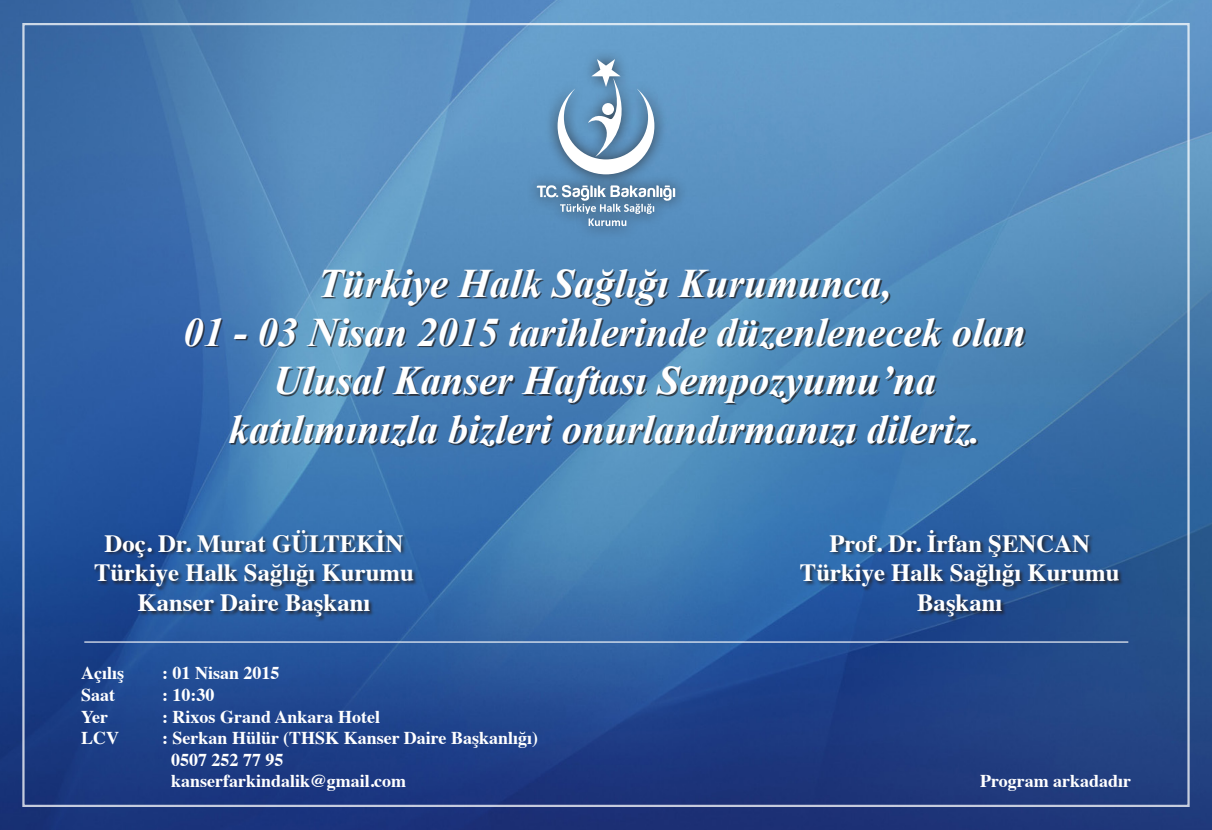
<style>
.page{position:relative;width:1212px;height:830px;background:#fff}
.page>*{position:absolute;margin:0;border:0;box-sizing:border-box;transform-origin:0 0}
.t1{font:italic 700 40.5px "Times New Roman";color:#fff}
.t2{font:700 24.75px "Times";color:#fff}
.t3{font:700 18px "Times";color:#fff}
</style>
<div class="page">
<img style="left:0;top:0;width:1212px;height:829px">
<hr style="left:84px;top:641px;width:1044px;height:1px;background:#fff">
<div style="left:187px;top:271px;width:838px;height:176px;background:#231f20;opacity:.75"></div>
<div style="left:94px;top:529px;width:325px;height:92px;background:#231f20;opacity:.75"></div>
<div style="left:800px;top:529px;width:325px;height:92px;background:#231f20;opacity:.75"></div>
<div style="left:525px;top:47px;width:163px;height:192px;background:#231f20;opacity:.75"></div>
<svg style="left:558px;top:59px;width:96px;height:115px"></svg>
<svg style="left:537px;top:185px;width:138px;height:41px;background:#769bbc"></svg>
<p class="t1" style="left:318px;top:255px;width:575px">Türkiye Halk Sağlığı Kurumunca,</p>
<p class="t1" style="left:183px;top:303px;width:844px">01 - 03 Nisan 2015 tarihlerinde düzenlenecek olan</p>
<p class="t1" style="left:273px;top:352px;width:664px">Ulusal Kanser Haftası Sempozyumu’na</p>
<p class="t1" style="left:229px;top:401px;width:753px">katılımınızla bizleri onurlandırmanızı dileriz.</p>
<p class="t2" style="left:105px;top:519px;width:300px">Doç. Dr. Murat GÜLTEKİN</p>
<p class="t2" style="left:94px;top:549px;width:321px">Türkiye Halk Sağlığı Kurumu</p>
<p class="t2" style="left:137px;top:578px;width:234px">Kanser Daire Başkanı</p>
<p class="t2" style="left:829px;top:519px;width:262px">Prof. Dr. İrfan ŞENCAN</p>
<p class="t2" style="left:800px;top:549px;width:321px">Türkiye Halk Sağlığı Kurumu</p>
<p class="t2" style="left:917px;top:578px;width:87px">Başkanı</p>
<p class="t3" style="left:81px;top:655px;width:45px">Açılış</p>
<p class="t3" style="left:162px;top:655px;width:119px">: 01 Nisan 2015</p>
<p class="t3" style="left:81px;top:677px;width:36px">Saat</p>
<p class="t3" style="left:162px;top:677px;width:54px">: 10:30</p>
<p class="t3" style="left:81px;top:698px;width:28px">Yer</p>
<p class="t3" style="left:162px;top:698px;width:220px">: Rixos Grand Ankara Hotel</p>
<p class="t3" style="left:81px;top:720px;width:39px">LCV</p>
<p class="t3" style="left:162px;top:720px;width:378px">: Serkan Hülür (THSK Kanser Daire Başkanlığı)</p>
<p class="t3" style="left:171px;top:742px;width:114px">0507 252 77 95</p>
<p class="t3" style="left:171px;top:763px;width:237px">kanserfarkindalik@gmail.com</p>
<p class="t3" style="left:980px;top:763px;width:153px">Program arkadadır</p>
</div>
